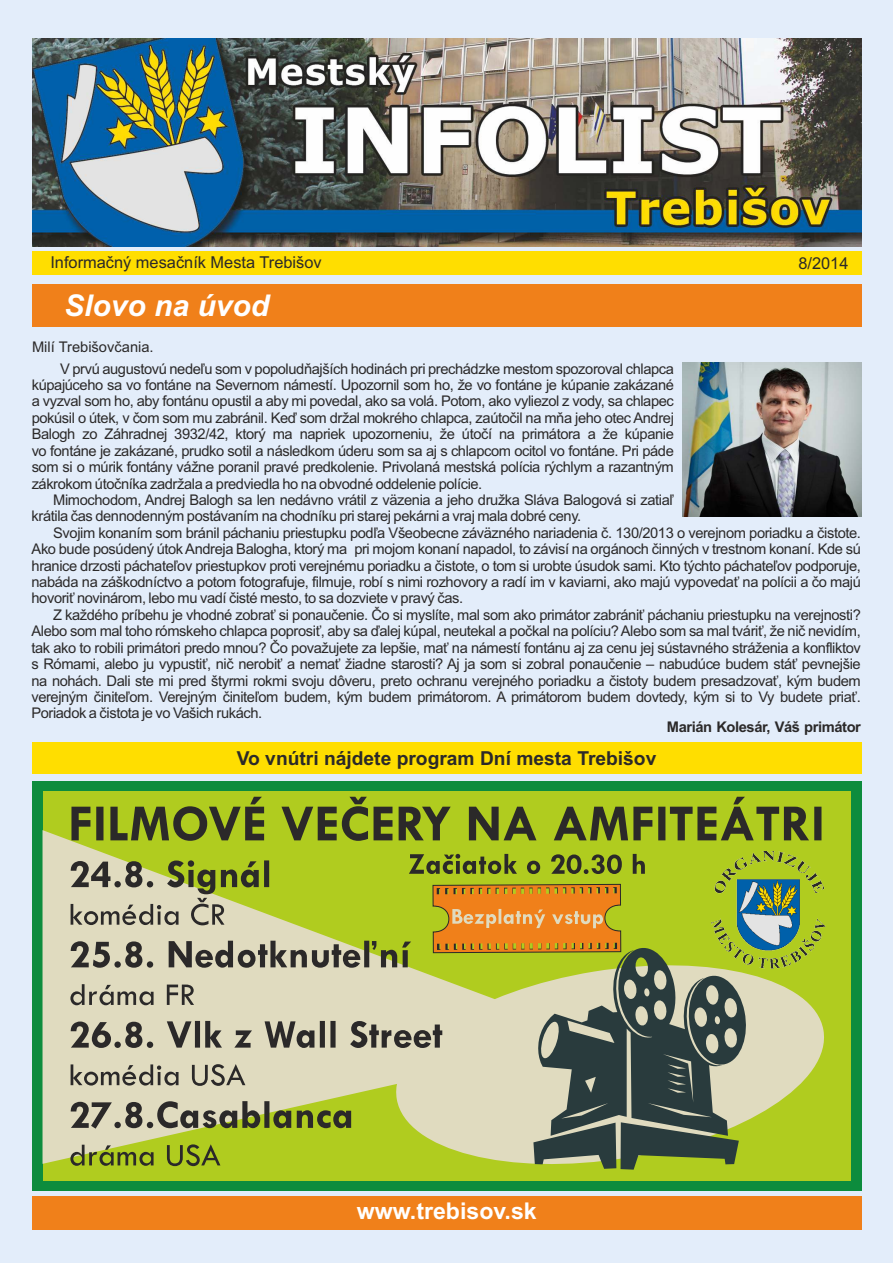
<style>
.page{position:relative;width:893px;height:1263px;background:#e3edfa}
.page>*{position:absolute;margin:0;border:0;box-sizing:border-box;transform-origin:0 0}
.t1{font:italic 700 30px "Arial";color:#fff}
.t2{font:700 23.1px "Arial";color:#fff}
.t3{font:700 19.2px "Arial";color:#2b2929}
.t4{font:16.35px "Arial";color:#2b2929}
.t5{font:14.7px/16.4px "Arial";letter-spacing:-.03em;color:#2b2929;text-align:justify}
.t6{font:700 14.7px "Arial";letter-spacing:-.03em;color:#2b2929}
.t7{font:14.7px "Arial";color:#2b2929}
</style>
<div class="page">
<img style="left:682px;top:362px;width:179px;height:154px">
<div style="left:32px;top:251px;width:829px;height:24px;background:#ffde00"></div>
<div style="left:32px;top:284px;width:829px;height:42px;background:#f0801a"></div>
<img style="left:32px;top:38px;width:829px;height:209px">
<div style="left:32px;top:1196px;width:829px;height:33px;background:#f0801a"></div>
<div style="left:32px;top:742px;width:829px;height:32px;background:#ffde00"></div>
<div style="left:32px;top:781px;width:829px;height:410px;background:#0d8c3d"></div>
<div style="left:43px;top:792px;width:807px;height:389px;background:#b0cc1f"></div>
<svg style="left:43px;top:830px;width:463px;height:334px"></svg>
<svg style="left:411px;top:952px;width:413px;height:168px;fill:#e0dbbf"></svg>
<svg style="left:432px;top:883px;width:317px;height:287px"></svg>
<svg style="left:70px;top:860px;width:341px;height:161px;fill:#e0dbbf"></svg>
<svg style="left:70px;top:1021px;width:372px;height:145px;fill:#e0dbbf"></svg>
<svg style="left:186px;top:1144px;width:34px;height:22px"></svg>
<svg style="left:71px;top:797px;width:750px;height:44px"></svg>
<img style="left:711px;top:851px;width:115px;height:118px">
<svg style="left:409px;top:854px;width:236px;height:20px"></svg>
<p class="t4" style="left:50px;top:256px;width:273px">Informačný mesačník Mesta Trebišov</p>
<h1 class="t1" style="left:64px;top:294px;width:207px">Slovo na úvod</h1>
<p class="t7" style="left:32px;top:341px;width:123px">Milí Trebišovčania.</p>
<p class="t4" style="left:798px;top:257px;width:52px">8/2014</p>
<p class="t5" style="left:32px;top:362px;width:644px;text-indent:28px">V prvú augustovú nedeľu som v popoludňajších hodinách pri prechádzke mestom spozoroval chlapca kúpajúceho sa vo fontáne na Severnom námestí. Upozornil som ho, že vo fontáne je kúpanie zakázané a vyzval som ho, aby fontánu opustil a aby mi povedal, ako sa volá. Potom, ako vyliezol z vody, sa chlapec pokúsil o útek, v čom som mu zabránil. Keď som držal mokrého chlapca, zaútočil na mňa jeho otec Andrej Balogh zo Záhradnej 3932/42, ktorý ma napriek upozorneniu, že útočí na primátora a že kúpanie vo fontáne je zakázané, prudko sotil a následkom úderu som sa aj s chlapcom ocitol vo fontáne. Pri páde som si o múrik fontány vážne poranil pravé predkolenie. Privolaná mestská polícia rýchlym a razantným zákrokom útočníka zadržala a predviedla ho na obvodné oddelenie polície.</p>
<p class="t5" style="left:32px;top:493px;width:644px;text-indent:22px">Mimochodom, Andrej Balogh sa len nedávno vrátil z väzenia a jeho družka Sláva Balogová si zatiaľ krátila čas dennodenným postávaním na chodníku pri starej pekárni a vraj mala dobré ceny.</p>
<p class="t5" style="left:32px;top:526px;width:831px;text-indent:22px">Svojim konaním som bránil páchaniu priestupku podľa Všeobecne záväzného nariadenia č. 130/2013 o verejnom poriadku a čistote.<br>Ako bude posúdený útok Andreja Balogha, ktorý ma pri mojom konaní napadol, to závisí na orgánoch činných v trestnom konaní. Kde sú hranice drzosti páchateľov priestupkov proti verejnému poriadku a čistote, o tom si urobte úsudok sami. Kto týchto páchateľov podporuje, nabáda na záškodníctvo a potom fotografuje, filmuje, robí s nimi rozhovory a radí im v kaviarni, ako majú vypovedať na polícii a čo majú hovoriť novinárom, lebo mu vadí čisté mesto, to sa dozviete v pravý čas.</p>
<p class="t5" style="left:31px;top:608px;width:831px;text-indent:22px">Z každého príbehu je vhodné zobrať si ponaučenie. Čo si myslíte, mal som ako primátor zabrániť páchaniu priestupku na verejnosti?<br>Alebo som mal toho rómskeho chlapca poprosiť, aby sa ďalej kúpal, neutekal a počkal na políciu? Alebo som sa mal tváriť, že nič nevidím, tak ako to robili primátori predo mnou? Čo považujete za lepšie, mať na námestí fontánu aj za cenu jej sústavného stráženia a konfliktov s Rómami, alebo ju vypustiť, nič nerobiť a nemať žiadne starosti? Aj ja som si zobral ponaučenie – nabudúce budem stáť pevnejšie na nohách. Dali ste mi pred štyrmi rokmi svoju dôveru, preto ochranu verejného poriadku a čistoty budem presadzovať, kým budem verejným činiteľom. Verejným činiteľom budem, kým budem primátorom. A primátorom budem dovtedy, kým si to Vy budete priať.<br>Poriadok a čistota je vo Vašich rukách.</p>
<p class="t6" style="left:667px;top:721px;width:196px">Marián Kolesár, Váš primátor</p>
<h3 class="t3" style="left:237px;top:751px;width:421px">Vo vnútri nájdete program Dní mesta Trebišov</h3>
<h2 class="t2" style="left:357px;top:1202px;width:181px">www.trebisov.sk</h2>
</div>
